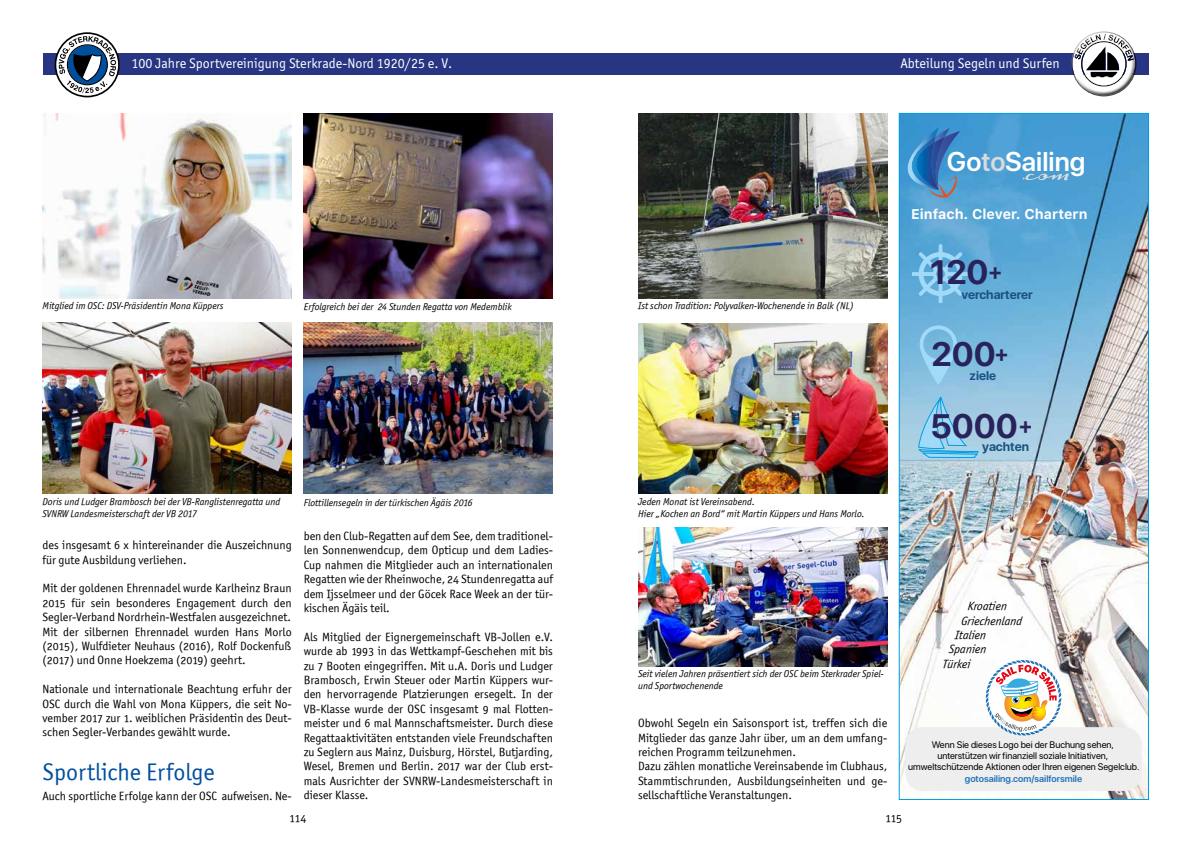
<style>
.page{position:relative;width:1191px;height:842px;background:#fff}
.page>*{position:absolute;margin:0;border:0;box-sizing:border-box;transform-origin:0 0}
.t1{font:700 33.8px "SFUI Display";color:#29235c}
.t2{font:700 33.7px "SFUI Display";color:#29235c}
.t3{font:600 27px "SFUI Display";color:#fff}
.t4{font:24px "Officina Sans OSITCTT Book";color:#004f9f}
.t5{font:700 21.1px "SFUI Display";color:#29235c}
.t6{font:14px "Officina Sans ITC Pro";color:#fff}
.t7{font:700 14px "SFUI Text";color:#fff}
.t8{font:700 12.7px "SFUI Display";color:#1a5282}
.t9{font:700 12.6px "SFUI Display";color:#1a5282}
.t10{font:12px/14.4px "Officina Sans OSITCTT Book";color:#000;text-align:justify}
.t11{font:12px "Officina Sans OSITCTT Book Ita";color:#000}
.t12{font:italic 10px/12px "Officina Sans ITCTT Book";color:#000}
.t13{font:9.5px/11.4px "SFUI Display";color:#000;text-align:center}
.t14{font:600 9.5px "SFUI Display";color:#1d71b8}
.s1{color:#dadada}
.s2{font-size:21.1px}
</style>
<div class="page">
<div style="left:43px;top:53px;width:1105px;height:22px;background:#283583"></div>
<svg style="left:55px;top:32px;width:65px;height:65px"></svg>
<img style="left:43px;top:113px;width:249px;height:185px">
<img style="left:304px;top:113px;width:249px;height:185px">
<img style="left:43px;top:322px;width:249px;height:172px">
<img style="left:304px;top:322px;width:249px;height:171px">
<div style="left:1066px;top:27px;width:69px;height:55px;background:#fff;opacity:.75"></div>
<div style="left:1071px;top:42px;width:68px;height:57px;background:#000;opacity:.75"></div>
<img style="left:638px;top:113px;width:249px;height:185px">
<img style="left:638px;top:323px;width:249px;height:170px">
<img style="left:638px;top:528px;width:249px;height:138px">
<img style="left:900px;top:115px;width:247px;height:683px">
<div style="left:898px;top:113px;width:251px;height:687px;border:1px solid #009fe3"></div>
<svg style="left:1022px;top:173px;width:46px;height:7px"></svg>
<img style="left:868px;top:127px;width:92px;height:70px">
<svg style="left:918px;top:397px;width:60px;height:60px;background:#8ecae8"></svg>
<svg style="left:919px;top:325px;width:38px;height:60px;background:#88c5e6"></svg>
<svg style="left:912px;top:244px;width:58px;height:59px;background:#73b9e2"></svg>
<div style="left:905px;top:727px;width:236px;height:64px;background:#eee;border-radius:17px"></div>
<svg style="left:985px;top:660px;width:76px;height:75px"></svg>
<p class="t6" style="left:131px;top:56px;width:322px">100 Jahre Sportvereinigung Sterkrade-Nord 1920/25 e. V.</p>
<p class="t12" style="left:43px;top:300px;width:182px">Mitglied im OSC: DSV-Präsidentin Mona Küppers</p>
<p class="t12" style="left:304px;top:300px;width:209px">Erfolgreich bei der 24 Stunden Regatta von Medemblik</p>
<p class="t12" style="left:43px;top:496px;width:239px">Doris und Ludger Brambosch bei der VB-Ranglistenregatta und<br>SVNRW Landesmeisterschaft der VB 2017</p>
<p class="t12" style="left:304px;top:496px;width:170px">Flottillensegeln in der türkischen Ägäis 2016</p>
<p class="t10" style="left:43px;top:538px;width:251px">des insgesamt 6 x hintereinander die Auszeichnung für gute Ausbildung verliehen.</p>
<p class="t10" style="left:43px;top:581px;width:251px">Mit der goldenen Ehrennadel wurde Karlheinz Braun 2015 für sein besonderes Engagement durch den Segler-Verband Nordrhein-Westfalen ausgezeichnet.<br>Mit der silbernen Ehrennadel wurden Hans Morlo (2015), Wulfdieter Neuhaus (2016), Rolf Dockenfuß (2017) und Onne Hoekzema (2019) geehrt.</p>
<p class="t10" style="left:43px;top:682px;width:251px">Nationale und internationale Beachtung erfuhr der OSC durch die Wahl von Mona Küppers, die seit No&shy;vember 2017 zur 1. weiblichen Präsidentin des Deut&shy;schen Segler-Verbandes gewählt wurde.</p>
<h3 class="t4" style="left:43px;top:758px;width:174px">Sportliche Erfolge</h3>
<p class="t10" style="left:43px;top:788px;width:251px">Auch sportliche Erfolge kann der OSC aufweisen. Ne-</p>
<p class="t10" style="left:304px;top:529px;width:251px">ben den Club-Regatten auf dem See, dem traditionel&shy;len Sonnenwendcup, dem Opticup und dem Ladies-Cup nahmen die Mitglieder auch an internationalen Regatten wie der Rheinwoche, 24 Stundenregatta auf dem Ijsselmeer und der Göcek Race Week an der tür&shy;kischen Ägäis teil.</p>
<p class="t10" style="left:304px;top:629px;width:251px">Als Mitglied der Eignergemeinschaft VB-Jollen e.V. wurde ab 1993 in das Wettkampf-Geschehen mit bis zu 7 Booten eingegriffen. Mit u.A. Doris und Ludger Brambosch, Erwin Steuer oder Martin Küppers wur&shy;den hervorragende Platzierungen ersegelt. In der VB-Klasse wurde der OSC insgesamt 9 mal Flotten&shy;meister und 6 mal Mannschaftsmeister. Durch diese Regattaaktivitäten entstanden viele Freundschaften zu Seglern aus Mainz, Duisburg, Hörstel, Butjarding, Wesel, Bremen und Berlin. 2017 war der Club erst&shy;mals Ausrichter der SVNRW-Landesmeisterschaft in dieser Klasse.</p>
<p class="t12" style="left:638px;top:299px;width:217px">Ist schon Tradition: Polyvalken-Wochenende in Balk (NL)</p>
<p class="t12" style="left:638px;top:495px;width:228px">Jeden Monat ist Vereinsabend.<br>Hier „Kochen an Bord“ mit Martin Küppers und Hans Morlo.</p>
<p class="t6" style="left:900px;top:55px;width:161px">Abteilung Segeln und Surfen</p>
<h3 class="t3" style="left:947px;top:142px;width:140px">Go<span class="s1">to</span>Sailing</h3>
<p class="t7" style="left:911px;top:204px;width:178px">Einfach. Clever. Chartern</p>
<h2 class="t2" style="left:930px;top:253px;width:60px">120</h2>
<h3 class="t5" style="left:988px;top:259px;width:15px">+</h3>
<p class="t9" style="left:961px;top:287px;width:73px">vercharterer</p>
<h2 class="t2" style="left:931px;top:335px;width:78px">200<sup>+</sup></h2>
<p class="t9" style="left:969px;top:368px;width:28px">ziele</p>
<h1 class="t1" style="left:930px;top:406px;width:103px">5000<span class="s2">+</span></h1>
<p class="t8" style="left:982px;top:439px;width:48px">yachten</p>
<p class="t12" style="left:638px;top:668px;width:247px">Seit vielen Jahren präsentiert sich der OSC beim Sterkrader Spiel&shy;und Sportwochenende</p>
<p class="t10" style="left:638px;top:716px;width:251px;text-align:left">Obwohl Segeln ein Saisonsport ist, treffen sich die Mitglieder das ganze Jahr über, um an dem umfang&shy;reichen Programm teilzunehmen.<br>Dazu zählen monatliche Vereinsabende im Clubhaus, Stammtischrunden, Ausbildungseinheiten und ge&shy;sellschaftliche Veranstaltungen.</p>
<p class="t11" style="left:967px;top:599px;width:42px">Kroatien</p>
<p class="t11" style="left:961px;top:613px;width:62px">Griechenland</p>
<p class="t11" style="left:955px;top:628px;width:34px">Italien</p>
<p class="t11" style="left:948px;top:642px;width:40px">Spanien</p>
<p class="t11" style="left:942px;top:657px;width:29px">Türkei</p>
<p class="t13" style="left:908px;top:739px;width:233px">Wenn Sie dieses Logo bei der Buchung sehen, unterstützen wir finanziell soziale Initiativen, umweltschützende Aktionen oder Ihren eigenen Segelclub.</p>
<p class="t14" style="left:965px;top:771px;width:119px">gotosailing.com/sailforsmile</p>
<p class="t10" style="left:289px;top:810px;width:19px">114</p>
<p class="t10" style="left:885px;top:811px;width:19px">115</p>
</div>
